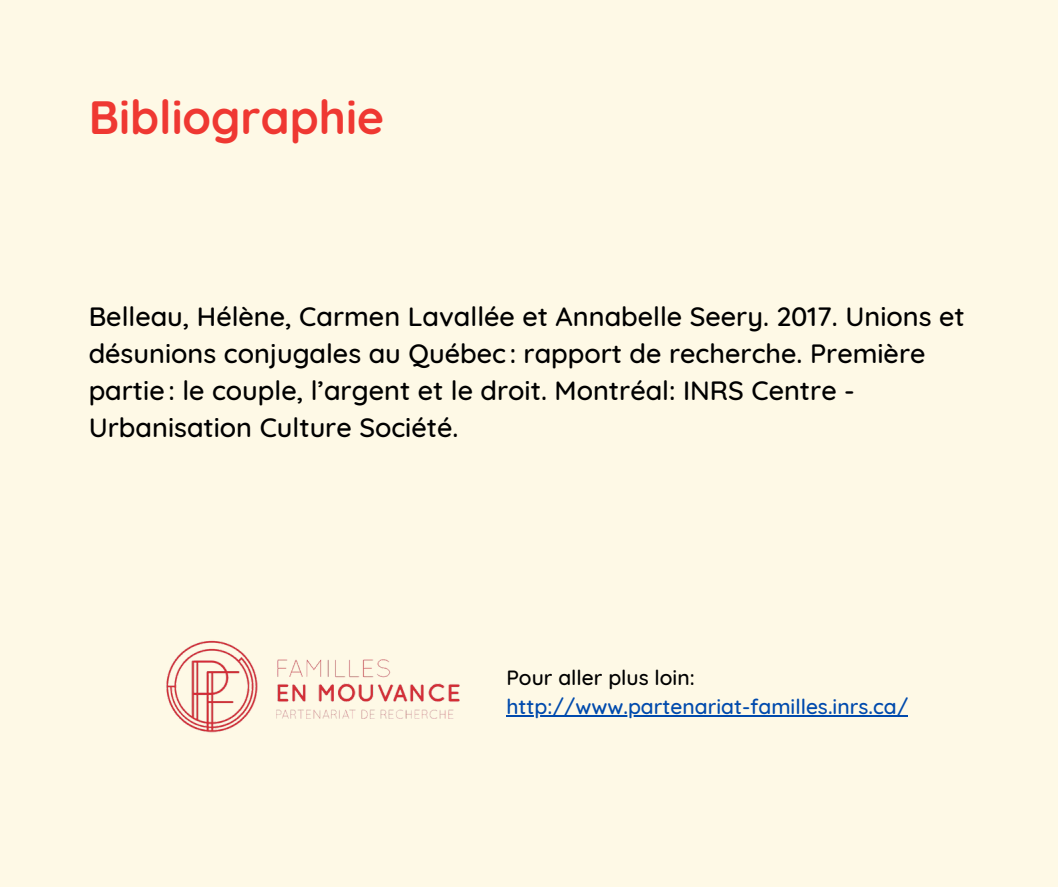
<style>
.page{position:relative;width:1058px;height:887px;background:#fff}
.page>*{position:absolute;margin:0;border:0;box-sizing:border-box;transform-origin:0 0}
.t1{font:700 46.5px "Quicksand";color:#ef3832}
.t2{font:500 27px/37.2px "Quicksand";color:#000}
.t3{font:500 21px "Quicksand";color:#004aad}
.t4{font:500 21px "Quicksand";color:#000}
</style>
<div class="page">
<div style="left:0;top:0;width:1058px;height:886px;background:#fef9e6"></div>
<img style="left:166px;top:640px;width:294px;height:93px">
<hr style="left:506px;top:715px;width:402px;height:1px;background:#004aad">
<p class="t1" style="left:89px;top:87px;width:297px">Bibliographie</p>
<p class="t2" style="left:89px;top:297px;width:877px">Belleau, Hélène, Carmen Lavallée et Annabelle Seery. 2017. Unions et désunions conjugales au Québec : rapport de recherche. Première partie: le couple, l’argent et le droit. Montréal: INRS Centre - Urbanisation Culture Société.</p>
<p class="t4" style="left:506px;top:664px;width:190px">Pour aller plus loin:</p>
<p class="t3" style="left:506px;top:693px;width:403px">http://www.partenariat-familles.inrs.ca/</p>
</div>
